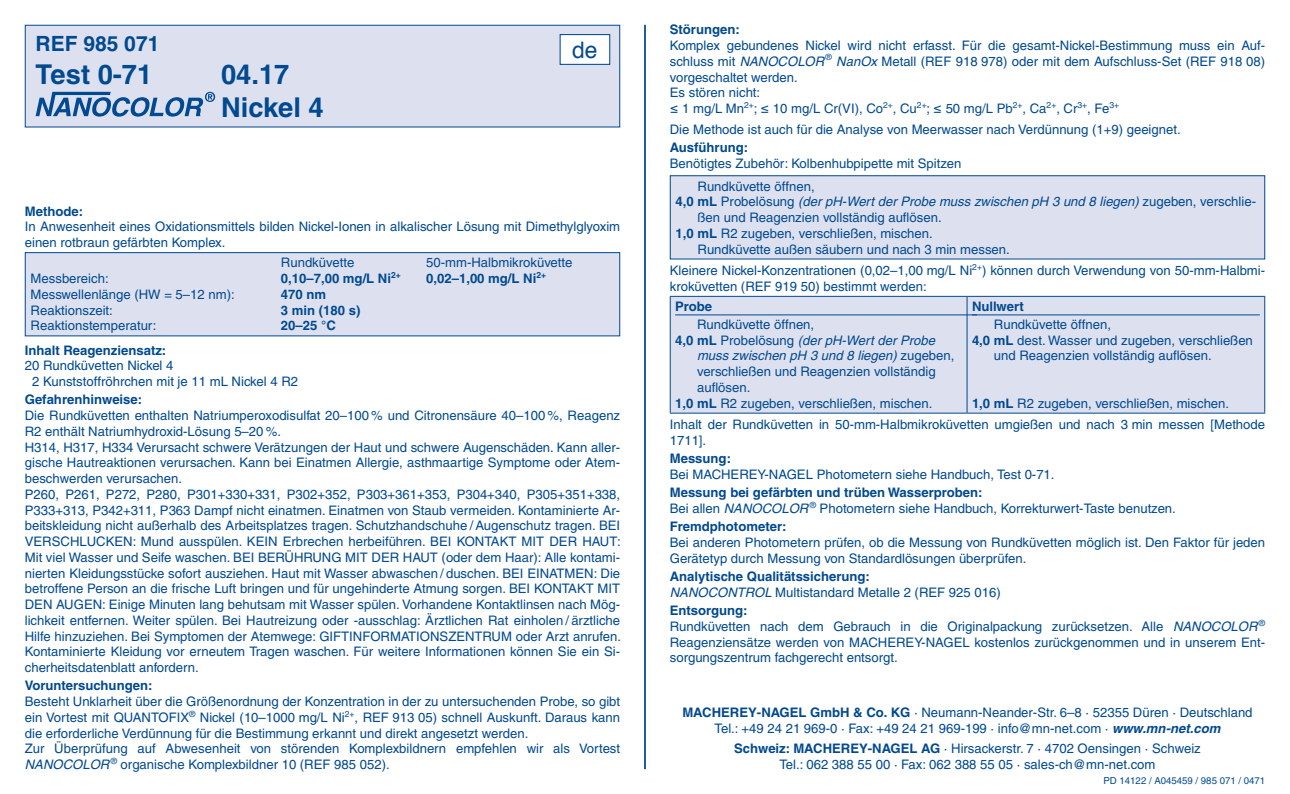
<style>
.page{position:relative;width:1290px;height:794px;background:#fff}
.page>*{position:absolute;margin:0;border:0;box-sizing:border-box;transform-origin:0 0}
.t1{font:700 27.3px/32.9px "Helvetica LT Pro";color:#014990}
.t2{font:22.75px "Helvetica";color:#014990}
.t3{font:700 21px "Helvetica LT Pro";color:#014990}
.t4{font:13.12px/15.8px "Helvetica LT Pro";color:#014990}
.t5{font:700 13.12px "Helvetica LT Pro";color:#014990}
.t6{font:italic 13.12px "Helvetica LT Pro";color:#014990}
.t7{font:9.62px "Helvetica LT Pro";color:#014990}
.s1{font-style:italic}
.s2{font-weight:700;font-style:normal}
.s3{font-style:normal}
.s4{font-weight:700}
.s5{font-weight:700;font-style:italic}
</style>
<div class="page">
<hr style="left:644px;top:25px;width:2px;height:744px;background:#014990">
<div style="left:25px;top:25px;width:595px;height:102px;background:#dde1ef"></div>
<svg style="left:36px;top:92px;width:179px;height:25px"></svg>
<div style="left:25px;top:25px;width:595px;height:102px;border:1px solid #014990"></div>
<div style="left:560px;top:35px;width:50px;height:29px;background:#fff"></div>
<div style="left:560px;top:34px;width:50px;height:31px;border:1px solid #014990"></div>
<div style="left:670px;top:176px;width:595px;height:83px;background:#dde1ef"></div>
<div style="left:670px;top:175px;width:595px;height:84px;border:1px solid #014990"></div>
<div style="left:671px;top:297px;width:593px;height:116px;background:#dde1ef"></div>
<hr style="left:670px;top:296px;width:297px;height:1px;background:#014990">
<hr style="left:670px;top:297px;width:1px;height:116px;background:#014990">
<hr style="left:967px;top:296px;width:298px;height:1px;background:#014990">
<hr style="left:966px;top:297px;width:1px;height:116px;background:#014990">
<hr style="left:1264px;top:297px;width:1px;height:116px;background:#014990">
<hr style="left:670px;top:413px;width:297px;height:1px;background:#014990">
<hr style="left:967px;top:413px;width:298px;height:1px;background:#014990">
<hr style="left:675px;top:314px;width:302px;height:1px;background:#014990">
<hr style="left:972px;top:314px;width:288px;height:1px;background:#014990">
<div style="left:25px;top:253px;width:595px;height:83px;background:#dde1ef"></div>
<div style="left:25px;top:252px;width:595px;height:84px;border:1px solid #014990"></div>
<h3 class="t3" style="left:36px;top:30px;width:125px">REF 985 071</h3>
<h1 class="t1" style="left:36px;top:58px;width:118px">Test 0-71</h1>
<h1 class="t1" style="left:221px;top:58px;width:104px">04.17<br>Nickel 4</h1>
<h2 class="t2" style="left:572px;top:32px;width:27px">de</h2>
<p class="t5" style="left:25px;top:203px;width:60px">Methode:</p>
<p class="t4" style="left:25px;top:219px;width:597px">In Anwesenheit eines Oxidationsmittels bilden Nickel-Ionen in alkalischer Lösung mit Dimethylglyoxim einen rotbraun gefärbten Komplex.</p>
<p class="t4" style="left:281px;top:255px;width:75px">Rundküvette</p>
<p class="t4" style="left:426px;top:255px;width:148px">50-mm-Halbmikroküvette</p>
<p class="t4" style="left:31px;top:271px;width:80px">Messbereich:</p>
<p class="t5" style="left:281px;top:270px;width:121px">0,10–7,00 mg/L Ni<sup>2+</sup></p>
<p class="t5" style="left:426px;top:270px;width:121px">0,02–1,00 mg/L Ni<sup>2+</sup></p>
<p class="t4" style="left:31px;top:286px;width:206px">Messwellenlänge (HW = 5–12 nm):</p>
<p class="t5" style="left:281px;top:286px;width:47px">470 nm</p>
<p class="t4" style="left:31px;top:302px;width:84px">Reaktionszeit:</p>
<p class="t5" style="left:281px;top:302px;width:81px">3 min (180 s)</p>
<p class="t4" style="left:31px;top:318px;width:127px">Reaktionstemperatur:</p>
<p class="t5" style="left:281px;top:318px;width:56px">20–25 °C</p>
<p class="t5" style="left:25px;top:342px;width:143px">Inhalt Reagenziensatz:</p>
<p class="t4" style="left:32px;top:358px;width:268px;text-indent:-7px">20 Rundküvetten Nickel 4<br>2 Kunststoffröhrchen mit je 11 mL Nickel 4 R2</p>
<p class="t5" style="left:25px;top:392px;width:119px">Gefahrenhinweise:</p>
<p class="t4" style="left:25px;top:407px;width:598px">Die Rundküvetten enthalten Natriumperoxodisulfat 20–100 % und Citronensäure 40–100 %, Reagenz R2 enthält Natriumhydroxid-Lösung 5–20 %.<br>H314, H317, H334 Verursacht schwere Verätzungen der Haut und schwere Augenschäden. Kann aller&shy;gische Hautreaktionen verursachen. Kann bei Einatmen Allergie, asthmaartige Symptome oder Atem&shy;beschwerden verursachen.<br>P260, P261, P272, P280, P301+330+331, P302+352, P303+361+353, P304+340, P305+351+338, P333+313, P342+311, P363 Dampf nicht einatmen. Einatmen von Staub vermeiden. Kontaminierte Ar&shy;beitskleidung nicht außerhalb des Arbeitsplatzes tragen. Schutzhandschuhe / Augenschutz tragen. BEI VERSCHLUCKEN: Mund ausspülen. KEIN Erbrechen herbeiführen. BEI KONTAKT MIT DER HAUT:<br>Mit viel Wasser und Seife waschen. BEI BERÜHRUNG MIT DER HAUT (oder dem Haar): Alle kontami&shy;nierten Kleidungsstücke sofort ausziehen. Haut mit Wasser abwaschen / duschen. BEI EINATMEN: Die betroffene Person an die frische Luft bringen und für ungehinderte Atmung sorgen. BEI KONTAKT MIT DEN AUGEN: Einige Minuten lang behutsam mit Wasser spülen. Vorhandene Kontaktlinsen nach Mög&shy;lichkeit entfernen. Weiter spülen. Bei Hautreizung oder -ausschlag: Ärztlichen Rat einholen / ärztliche Hilfe hinzuziehen. Bei Symptomen der Atemwege: GIFTINFORMATIONSZENTRUM oder Arzt anrufen.<br>Kontaminierte Kleidung vor erneutem Tragen waschen. Für weitere Informationen können Sie ein Si&shy;cherheitsdatenblatt anfordern.</p>
<p class="t5" style="left:25px;top:678px;width:129px">Voruntersuchungen:</p>
<p class="t4" style="left:25px;top:693px;width:597px">Besteht Unklarheit über die Größenordnung der Konzentration in der zu untersuchenden Probe, so gibt ein Vortest mit QUANTOFIX<sup>®</sup> Nickel (10–1000 mg/L Ni<sup>2+</sup>, REF 913 05) schnell Auskunft. Daraus kann die erforderliche Verdünnung für die Bestimmung erkannt und direkt angesetzt werden.<br>Zur Überprüfung auf Abwesenheit von störenden Komplexbildnern empfehlen wir als Vortest <span class="s1">NANOCOLOR</span> <sup>®</sup> organische Komplexbildner 10 (REF 985 052).</p>
<p class="t5" style="left:670px;top:22px;width:72px">Störungen:</p>
<p class="t4" style="left:670px;top:37px;width:597px">Komplex gebundenes Nickel wird nicht erfasst. Für die gesamt-Nickel-Bestimmung muss ein Auf&shy;schluss mit <span class="s1">NANOCOLOR</span> <sup>®</sup> <span class="s1">NanOx</span> Metall (REF 918 978) oder mit dem Aufschluss-Set (REF 918 08) vorgeschaltet werden.<br>Es stören nicht:<br>≤ 1 mg/L Mn<sup>2+</sup>; ≤ 10 mg/L Cr(VI), Co<sup>2+</sup>, Cu<sup>2+</sup>; ≤ 50 mg/L Pb<sup>2+</sup>, Ca<sup>2+</sup>, Cr<sup>3+</sup>, Fe<sup>3+</sup></p>
<p class="t4" style="left:670px;top:121px;width:512px">Die Methode ist auch für die Analyse von Meerwasser nach Verdünnung (1+9) geeignet.</p>
<p class="t5" style="left:670px;top:139px;width:80px">Ausführung:</p>
<p class="t4" style="left:697px;top:152px;width:265px;line-height:22.9px;text-indent:-28px">Benötigtes Zubehör: Kolbenhubpipette mit Spitzen<br>Rundküvette öffnen,</p>
<p class="t6" style="left:676px;top:194px;width:582px"><span class="s2">4,0 mL</span> <span class="s3">Probelösung</span> (der pH-Wert der Probe muss zwischen pH 3 und 8 liegen) <span class="s3">zugeben, verschlie-</span></p>
<p class="t4" style="left:697px;top:210px;width:246px">ßen und Reagenzien vollständig auflösen.</p>
<p class="t4" style="left:676px;top:225px;width:259px"><span class="s4">1,0 mL</span> R2 zugeben, verschließen, mischen.</p>
<p class="t4" style="left:697px;top:241px;width:314px">Rundküvette außen säubern und nach 3 min messen.</p>
<p class="t4" style="left:670px;top:263px;width:597px">Kleinere Nickel-Konzentrationen (0,02–1,00 mg/L Ni<sup>2+</sup>) können durch Verwendung von 50-mm-Halbmi&shy;kroküvetten (REF 919 50) bestimmt werden:</p>
<p class="t5" style="left:675px;top:298px;width:38px">Probe</p>
<p class="t4" style="left:697px;top:316px;width:119px">Rundküvette öffnen,</p>
<p class="t6" style="left:675px;top:332px;width:261px"><span class="s2">4,0 mL</span> <span class="s3">Probelösung</span> (der pH-Wert der Probe</p>
<p class="t6" style="left:697px;top:348px;width:259px">muss zwischen pH 3 und 8 liegen) <span class="s3">zugeben,</span></p>
<p class="t4" style="left:697px;top:364px;width:240px">verschließen und Reagenzien vollständig</p>
<p class="t4" style="left:697px;top:379px;width:55px">auflösen.</p>
<p class="t4" style="left:675px;top:395px;width:259px"><span class="s4">1,0 mL</span> R2 zugeben, verschließen, mischen.</p>
<p class="t5" style="left:972px;top:298px;width:53px">Nullwert</p>
<p class="t4" style="left:994px;top:316px;width:119px">Rundküvette öffnen,</p>
<p class="t4" style="left:972px;top:332px;width:282px"><span class="s4">4,0 mL</span> dest. Wasser und zugeben, verschließen</p>
<p class="t4" style="left:994px;top:348px;width:219px">und Reagenzien vollständig auflösen.</p>
<p class="t4" style="left:670px;top:392px;width:597px;line-height:21.5px;text-indent:302px"><span class="s4">1,0 mL</span> R2 zugeben, verschließen, mischen.<br>Inhalt der Rundküvetten in 50-mm-Halbmikroküvetten umgießen und nach 3 min messen [Methode</p>
<p class="t4" style="left:670px;top:432px;width:38px">1711].</p>
<p class="t5" style="left:670px;top:451px;width:63px">Messung:</p>
<p class="t4" style="left:670px;top:466px;width:386px">Bei MACHEREY-NAGEL Photometern siehe Handbuch, Test 0-71.</p>
<p class="t4" style="left:670px;top:485px;width:508px"><span class="s4">Messung bei gefärbten und trüben Wasserproben:<br></span>Bei allen <span class="s1">NANOCOLOR</span> <sup>®</sup> Photometern siehe Handbuch, Korrekturwert-Taste benutzen.</p>
<p class="t5" style="left:670px;top:518px;width:118px">Fremdphotometer:</p>
<p class="t4" style="left:670px;top:534px;width:597px">Bei anderen Photometern prüfen, ob die Messung von Rundküvetten möglich ist. Den Faktor für jeden<br>Gerätetyp durch Messung von Standardlösungen überprüfen.</p>
<p class="t4" style="left:670px;top:568px;width:332px"><span class="s4">Analytische Qualitätssicherung:<br></span><span class="s1">NANOCONTROL</span> Multistandard Metalle 2 (REF 925 016)</p>
<p class="t4" style="left:670px;top:602px;width:597px"><span class="s4">Entsorgung:<br></span>Rundküvetten nach dem Gebrauch in die Originalpackung zurücksetzen. Alle <span class="s1">NANOCOLOR</span> <sup>® </sup>Reagenziensätze werden von MACHEREY-NAGEL kostenlos zurückgenommen und in unserem Ent&shy;sorgungszentrum fachgerecht entsorgt.</p>
<p class="t4" style="left:682px;top:704px;width:572px;text-align:center"><span class="s4">MACHEREY-NAGEL GmbH &amp; Co. KG</span> · Neumann-Neander-Str. 6–8 · 52355 Düren · Deutschland<br>Tel.: +49 24 21 969-0 · Fax: +49 24 21 969-199 · info@mn-net.com · <span class="s5">www.mn-net.com</span></p>
<p class="t4" style="left:734px;top:741px;width:468px;text-align:center"><span class="s4">Schweiz: MACHEREY-NAGEL AG</span> · Hirsackerstr. 7 · 4702 Oensingen · Schweiz<br>Tel.: 062 388 55 00 · Fax: 062 388 55 05 · sales-ch@mn-net.com</p>
<p class="t7" style="left:1103px;top:774px;width:163px">PD 14122 / A045459 / 985 071 / 0471</p>
</div>
